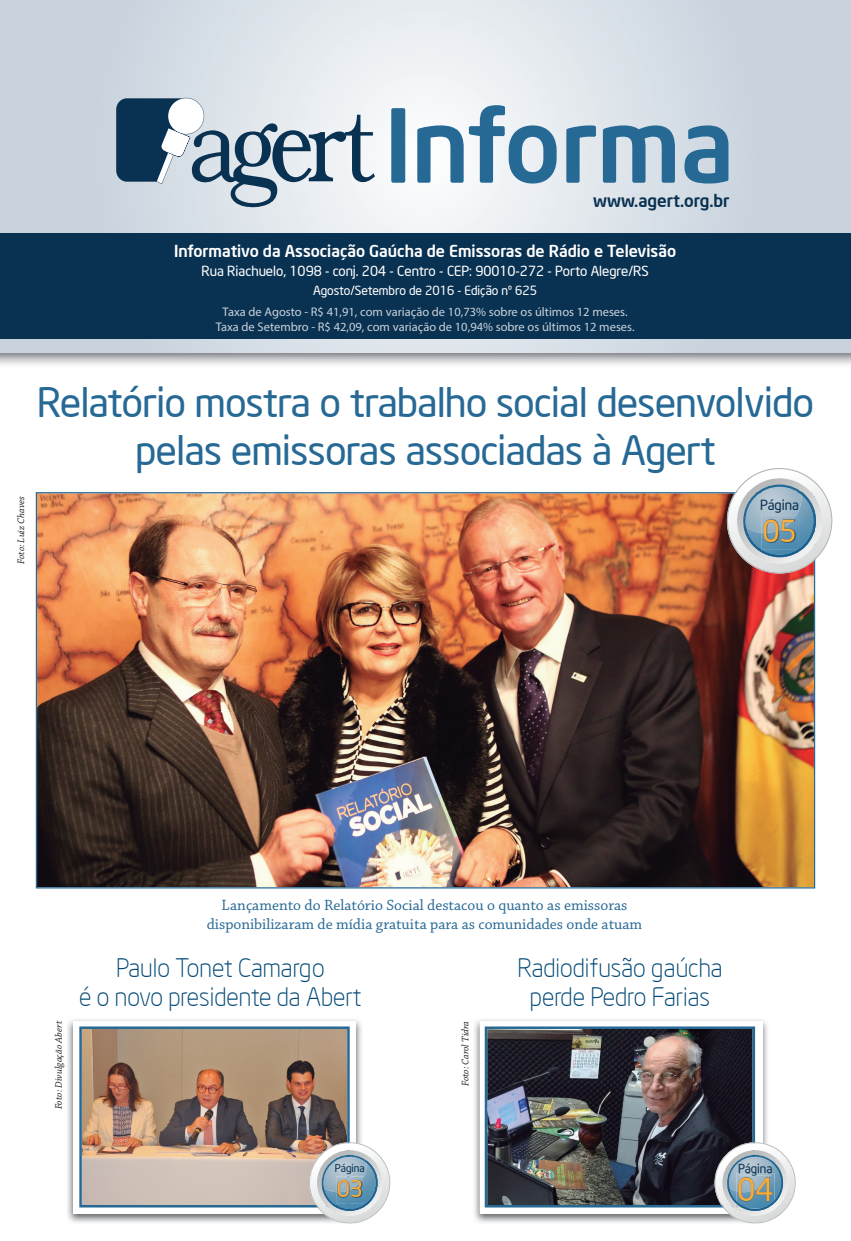
<style>
.page{position:relative;width:851px;height:1241px;background:#fff}
.page>*{position:absolute;margin:0;border:0;box-sizing:border-box;transform-origin:0 0}
.t1{font:500 100.25px "Neo Sans Intel";color:#266995}
.t2{font:40px/48px "Neo Sans Intel";letter-spacing:-.01em;color:#276995;text-align:center}
.t3{font:31.12px "Neo Sans Intel";color:#fbae3b}
.t4{font:29.5px "Neo Sans Intel";color:#fbae3b}
.t5{font:300 25px/28.8px "Neo Sans Intel";color:#004876;text-align:center}
.t6{font:22.75px "Neo Sans Intel";color:#fbae3b}
.t7{font:500 17.25px "Neo Sans Intel";color:#093151}
.t8{font:500 16.25px "Neo Sans Intel";color:#fff}
.t9{font:15.62px/18.8px "Chaparral Pro";color:#276995;text-align:center}
.t10{font:13.88px "Neo Sans Intel";color:#093151}
.t11{font:13.75px "Neo Sans Intel";color:#fff}
.t12{font:12.5px/15px "Myriad Pro";color:#c8d1da;text-align:center}
.t13{font:12.5px "Neo Sans Intel";color:#fff}
.t14{font:12.25px "Neo Sans Intel";color:#093151}
.t15{font:10.62px "Neo Sans Intel";color:#093151}
.t16{font:italic 10px "Chaparral Pro";color:#231f20}
</style>
<div class="page">
<img style="left:36px;top:492px;width:779px;height:396px">
<img style="left:474px;top:1019px;width:294px;height:204px">
<div style="left:479px;top:1020px;width:283px;height:193px;background:#fff"></div>
<img style="left:484px;top:1026px;width:271px;height:181px">
<svg style="left:726px;top:468px;width:106px;height:105px"></svg>
<img style="left:761px;top:515px;width:36px;height:35px">
<img style="left:67px;top:1019px;width:295px;height:204px">
<div style="left:73px;top:1020px;width:283px;height:193px;background:#fff"></div>
<img style="left:79px;top:1026px;width:270px;height:181px">
<svg style="left:309px;top:1142px;width:81px;height:81px"></svg>
<img style="left:336px;top:1176px;width:28px;height:26px">
<svg style="left:714px;top:1142px;width:81px;height:81px"></svg>
<svg style="left:0;top:0;width:850px;height:353px;background:#d9e0e7"></svg>
<div style="left:0;top:233px;width:850px;height:106px;background:#093151"></div>
<svg style="left:116px;top:98px;width:259px;height:110px"></svg>
<h1 class="t1" style="left:385px;top:82px;width:350px">Informa</h1>
<h3 class="t7" style="left:593px;top:190px;width:138px">www.agert.org.br</h3>
<h3 class="t8" style="left:174px;top:241px;width:503px">Informativo da Associação Gaúcha de Emissoras de Rádio e Televisão</h3>
<p class="t11" style="left:201px;top:262px;width:449px">Rua Riachuelo, 1098 - conj. 204 - Centro - CEP: 90010-272 - Porto Alegre/RS</p>
<p class="t13" style="left:313px;top:282px;width:225px">Agosto/Setembro de 2016 - Edição nº 625</p>
<p class="t12" style="left:216px;top:304px;width:420px">Taxa de Agosto - R$ 41,91, com variação de 10,73% sobre os últimos 12 meses.<br>Taxa de Setembro - R$ 42,09, com variação de 10,94% sobre os últimos 12 meses.</p>
<p class="t16" style="left:16px;top:564px;width:69px;rotate:-90deg">Foto: Luiz Chaves</p>
<h2 class="t2" style="left:37px;top:377px;width:778px">Relatório mostra o trabalho social desenvolvido pelas emissoras associadas à Agert</h2>
<p class="t10" style="left:760px;top:496px;width:40px">Página</p>
<h3 class="t4" style="left:762px;top:512px;width:36px">05</h3>
<p class="t9" style="left:207px;top:896px;width:437px">Lançamento do Relatório Social destacou o quanto as emissoras disponibilizaram de mídia gratuita para as comunidades onde atuam</p>
<h3 class="t5" style="left:517px;top:953px;width:206px">Radiodifusão gaúcha perde Pedro Farias</h3>
<h3 class="t5" style="left:79px;top:953px;width:284px">Paulo Tonet Camargo<br>é o novo presidente da Abert</h3>
<p class="t16" style="left:53px;top:1109px;width:90px;rotate:-90deg">Foto: Divulgação Abert</p>
<p class="t16" style="left:459px;top:1086px;width:67px;rotate:-90deg">Foto: Carol Tidra</p>
<p class="t15" style="left:335px;top:1161px;width:31px">Página</p>
<h3 class="t6" style="left:336px;top:1174px;width:28px">03</h3>
<p class="t14" style="left:738px;top:1161px;width:36px">Página</p>
<h3 class="t3" style="left:737px;top:1169px;width:38px">04</h3>
</div>
